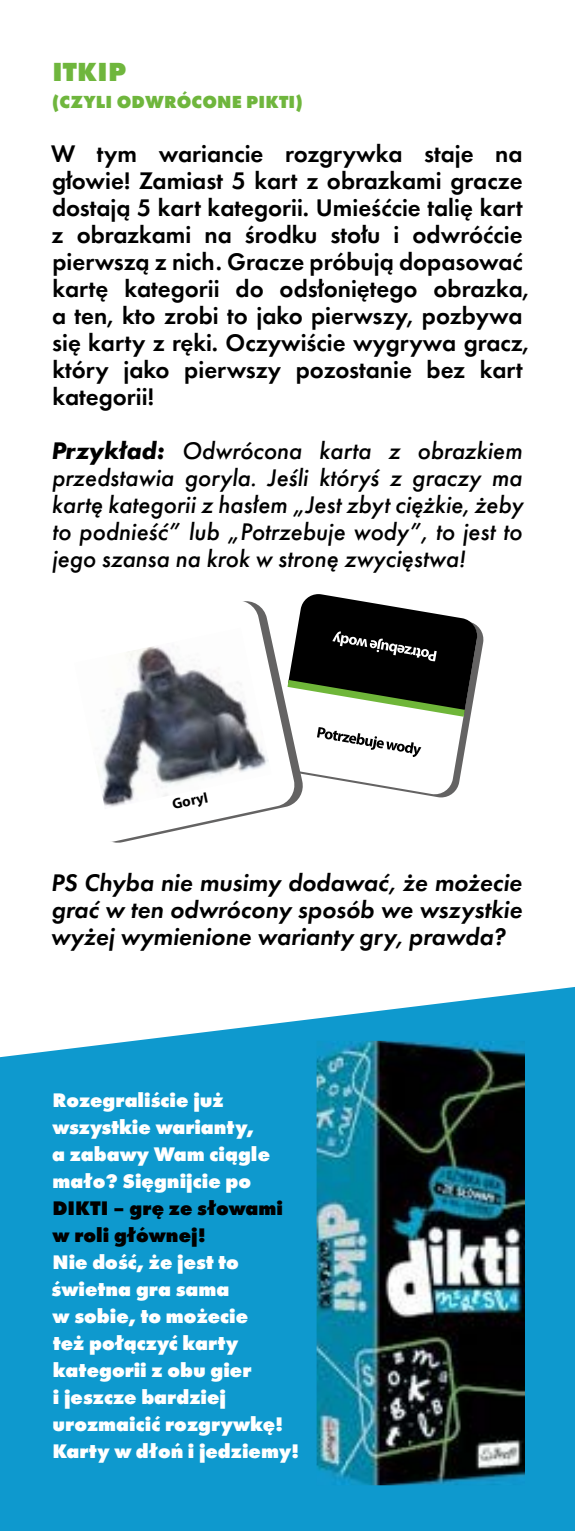
<style>
.page{position:relative;width:575px;height:1531px;background:#fff}
.page>*{position:absolute;margin:0;border:0;box-sizing:border-box;transform-origin:0 0}
.t1{font:800 27px "Futura PT";letter-spacing:.01em;color:#6fb63d}
.t2{font:600 24.75px/27px "Futura PT";color:#000}
.t3{font:italic 500 24.75px/27px "Futura PT";color:#000;text-align:justify}
.t4{font:italic 600 24.75px/27px "Futura PT";color:#000;text-align:justify}
.t5{font:800 20.25px/27px "Futura PT";color:#fff}
.t6{font:800 20.25px/27px "Futura PT";color:#000}
.t7{font:800 18px "Futura PT";letter-spacing:.01em;color:#6fb63d}
.t8{font:700 14.62px "Myriad Pro";color:#000}
.s1{font-weight:700}
</style>
<div class="page">
<svg style="left:0;top:987px;width:574px;height:544px;background:#24a2d2"></svg>
<img style="left:316px;top:1041px;width:208px;height:444px">
<svg style="left:431px;top:627px;width:53px;height:170px"></svg>
<svg style="left:304px;top:717px;width:174px;height:79px"></svg>
<svg style="left:316px;top:727px;width:105px;height:30px"></svg>
<svg style="left:304px;top:594px;width:174px;height:123px"></svg>
<svg style="left:296px;top:601px;width:8px;height:201px"></svg>
<svg style="left:111px;top:601px;width:185px;height:242px"></svg>
<img style="left:98px;top:628px;width:173px;height:181px">
<p class="t1" style="left:52px;top:55px;width:75px">ITKIP</p>
<p class="t7" style="left:52px;top:91px;width:252px">(CZYLI ODWRÓCONE PIKTI)</p>
<p class="t2" style="left:51px;top:140px;width:479px">W tym wariancie rozgrywka staje na głowie! Zamiast 5 kart z obrazkami gracze dostają 5 kart kategorii. Umieśćcie talię kart z obrazkami na środku stołu i odwróćcie pierwszą z nich. Gracze próbują dopasować kartę kategorii do odsłoniętego obrazka, a ten, kto zrobi to jako pierwszy, pozbywa się karty z ręki. Oczywiście wygrywa gracz, który jako pierwszy pozostanie bez kart kategorii!</p>
<p class="t3" style="left:52px;top:437px;width:473px"><span class="s1">Przykład:</span> Odwrócona karta z obrazkiem przedstawia goryla. Jeśli któryś z graczy ma kartę kategorii z hasłem „Jest zbyt ciężkie, żeby to podnieść” lub „Potrzebuje wody”, to jest to jego szansa na krok w stronę zwycięstwa!</p>
<p class="t8" style="left:170px;top:795px;width:38px;rotate:-12deg">Goryl</p>
<p class="t4" style="left:50px;top:869px;width:472px">PS Chyba nie musimy dodawać, że możecie grać w ten odwrócony sposób we wszystkie wyżej wymienione warianty gry, prawda?</p>
<p class="t5" style="left:52px;top:1086px;width:219px">Rozegraliście już wszystkie warianty, a zabawy Wam ciągle mało? Sięgnijcie po</p>
<p class="t6" style="left:52px;top:1194px;width:232px">DIKTI – grę ze słowami w roli głównej!</p>
<p class="t5" style="left:51px;top:1248px;width:249px">Nie dość, że jest to świetna gra sama<br>w sobie, to możecie<br>też połączyć karty kategorii z obu gier<br>i jeszcze bardziej urozmaicić rozgrywkę!<br>Karty w dłoń i jedziemy!</p>
</div>
